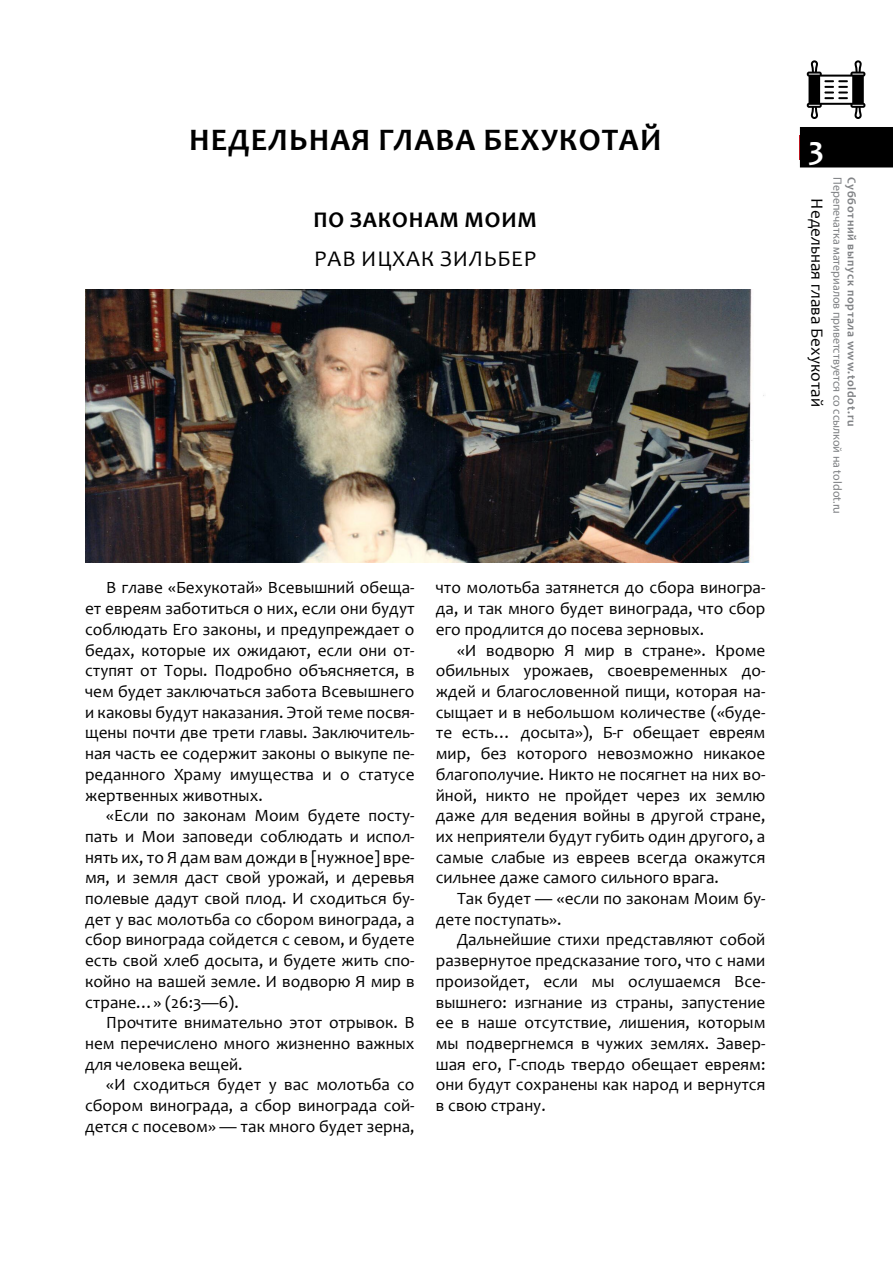
<style>
.page{position:relative;width:893px;height:1263px;background:#fff}
.page>*{position:absolute;margin:0;border:0;box-sizing:border-box;transform-origin:0 0}
.t1{font:700 33px "Candara";color:#fff}
.t2{font:700 31.5px "Candara";letter-spacing:.04em;color:#000}
.t3{font:22.5px "Candara";letter-spacing:.04em;color:#000}
.t4{font:700 22.5px "Candara";letter-spacing:.04em;color:#000}
.t5{font:17.25px/20.7px "Candara";color:#000;text-align:justify}
.t6{font:12px "Myriad Pro";color:#808285}
.t7{font:700 12px "Candara";letter-spacing:.06em;color:#808285}
</style>
<div class="page">
<div style="left:800px;top:127px;width:93px;height:40px;background:#000"></div>
<svg style="left:807px;top:60px;width:58px;height:59px"></svg>
<img style="left:85px;top:289px;width:679px;height:274px">
<h2 class="t2" style="left:189px;top:120px;width:474px">НЕДЕЛЬНАЯ ГЛАВА БЕХУКОТАЙ</h2>
<h3 class="t4" style="left:313px;top:206px;width:225px">ПО ЗАКОНАМ МОИМ</h3>
<h3 class="t3" style="left:314px;top:244px;width:223px">РАВ ИЦХАК ЗИЛЬБЕР</h3>
<p class="t5" style="left:85px;top:577px;width:331px;text-indent:21px">В главе «Бехукотай» Всевышний обеща&shy;ет евреям заботиться о них, если они будут соблюдать Его законы, и предупреждает о бедах, которые их ожидают, если они от&shy;ступят от Торы. Подробно объясняется, в чем будет заключаться забота Всевышнего и каковы будут наказания. Этой теме посвя&shy;щены почти две трети главы. Заключитель&shy;ная часть ее содержит законы о выкупе пе&shy;реданного Храму имущества и о статусе жертвенных животных.</p>
<p class="t5" style="left:85px;top:805px;width:331px;text-indent:21px">«Если по законам Моим будете посту&shy;пать и Мои заповеди соблюдать и испол&shy;нять их, то Я дам вам дожди в [нужное] вре&shy;мя, и земля даст свой урожай, и деревья полевые дадут свой плод. И сходиться бу&shy;дет у вас молотьба со сбором винограда, а сбор винограда сойдется с севом, и будете есть свой хлеб досыта, и будете жить спо&shy;койно на вашей земле. И водворю Я мир в стране…» (26:3—6).</p>
<p class="t5" style="left:85px;top:1012px;width:331px;text-indent:21px">Прочтите внимательно этот отрывок. В нем перечислено много жизненно важных для человека вещей.</p>
<p class="t5" style="left:85px;top:1074px;width:331px;text-indent:21px">«И сходиться будет у вас молотьба со сбором винограда, а сбор винограда сой&shy;дется с посевом» — так много будет зерна,</p>
<p class="t5" style="left:436px;top:577px;width:331px">что молотьба затянется до сбора виногра&shy;да, и так много будет винограда, что сбор его продлится до посева зерновых.</p>
<p class="t5" style="left:436px;top:639px;width:331px;text-indent:21px">«И водворю Я мир в стране». Кроме обильных урожаев, своевременных до&shy;ждей и благословенной пищи, которая на&shy;сыщает и в небольшом количестве («буде&shy;те есть… досыта»), Б-г обещает евреям мир, без которого невозможно никакое благополучие. Никто не посягнет на них во&shy;йной, никто не пройдет через их землю даже для ведения войны в другой стране, их неприятели будут губить один другого, а самые слабые из евреев всегда окажутся сильнее даже самого сильного врага.</p>
<p class="t5" style="left:436px;top:888px;width:331px;text-indent:21px">Так будет — «если по законам Моим бу&shy;дете поступать».</p>
<p class="t5" style="left:436px;top:929px;width:331px;text-indent:21px">Дальнейшие стихи представляют собой развернутое предсказание того, что с нами произойдет, если мы ослушаемся Все&shy;вышнего: изгнание из страны, запустение ее в наше отсутствие, лишения, которым мы подвергнемся в чужих землях. Завер&shy;шая его, Г-сподь твердо обещает евреям: они будут сохранены как народ и вернутся в свою страну.</p>
<h1 class="t1" style="left:808px;top:128px;width:17px">3</h1>
<p class="t5" style="left:828px;top:198px;width:210px;rotate:90deg">Недельная глава Бехукотай</p>
<p class="t6" style="left:845px;top:177px;width:338px;rotate:90deg">Перепечатка материалов приветствуется со ссылкой на toldot.ru</p>
<p class="t7" style="left:859px;top:177px;width:251px;rotate:90deg">Субботний выпуск портала www.toldot.ru</p>
</div>
